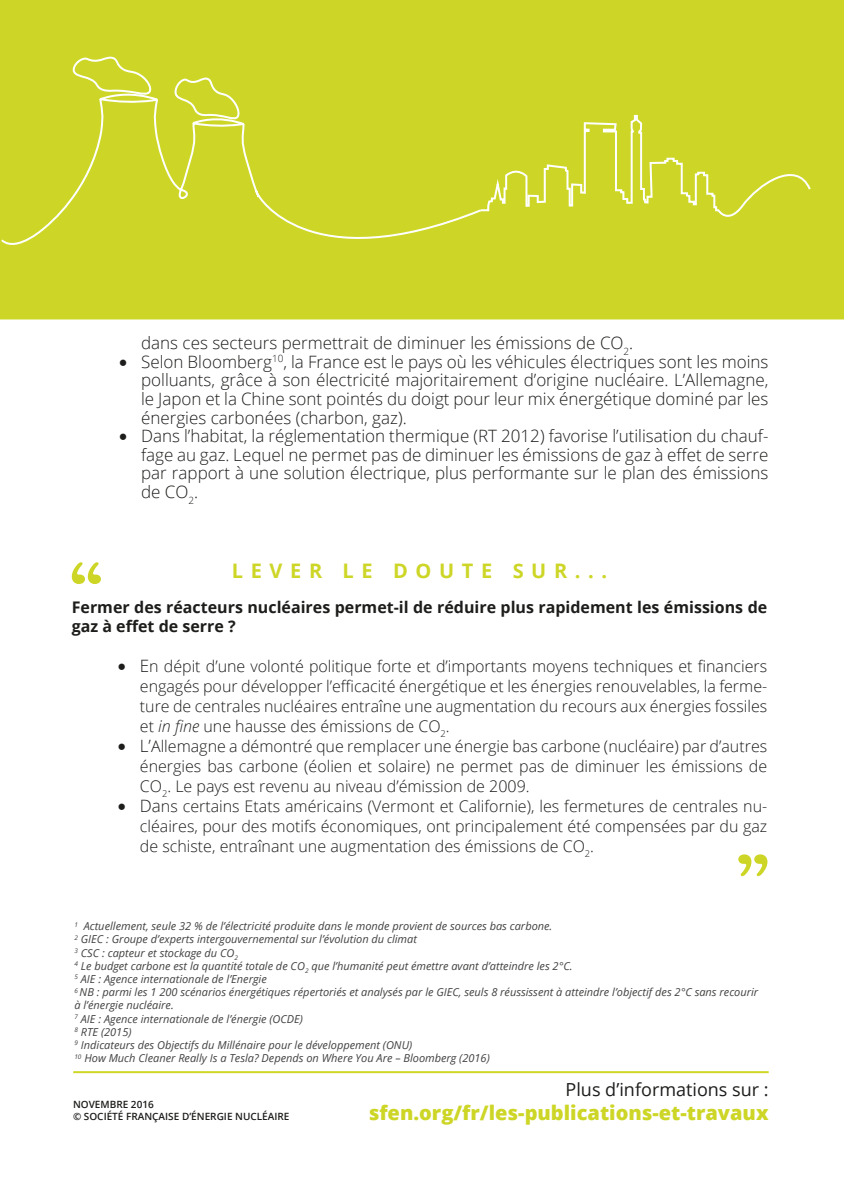
<style>
.page{position:relative;width:844px;height:1193px;background:#fff}
.page>*{position:absolute;margin:0;border:0;box-sizing:border-box;transform-origin:0 0}
.t1{font:800 20px "Open Sans";color:#cdd626}
.t2{font:700 20px "Open Sans";letter-spacing:.38em;color:#cdd626}
.t3{font:18px "Open Sans";color:#1d1d1b}
.t4{font:300 17px/18.6px "Open Sans";color:#1d1d1b;text-align:justify}
.t5{font:300 16px/20px "Open Sans";color:#1d1d1b;text-align:justify}
.t6{font:700 16px/19.2px "Open Sans";color:#1d1d1b}
.t7{font:italic 11px/13.2px "Open Sans";color:#424241}
.t8{font:600 10px "Open Sans";color:#1d1d1b}
.s1{font-family:"Minion Pro";font-weight:400;font-size:24px}
.s2{font-size:17px}
.s3{font-style:italic}
</style>
<div class="page">
<div style="left:0;top:0;width:843px;height:319px;background:#cdd626"></div>
<svg style="left:738px;top:854px;width:29px;height:22px"></svg>
<svg style="left:72px;top:562px;width:29px;height:22px"></svg>
<div style="left:0;top:53px;width:262px;height:201px;background:#cdd626"></div>
<div style="left:256px;top:114px;width:556px;height:166px;background:#cdd626"></div>
<hr style="left:73px;top:1071px;width:695px;height:2px;background:#ced726">
<p class="t4" style="left:141px;top:333px;width:493px">dans ces secteurs permettrait de diminuer les émissions de CO<sub>2</sub>.</p>
<p class="t4" style="left:141px;top:352px;width:629px;text-indent:-23px"><span class="s1">•</span> Selon Bloomberg<sup>10</sup>, la France est le pays où les véhicules électriques sont les moins polluants, grâce à son électricité majoritairement d’origine nucléaire. L’Allemagne, le Japon et la Chine sont pointés du doigt pour leur mix énergétique dominé par les énergies carbonées (charbon, gaz).</p>
<p class="t4" style="left:141px;top:426px;width:629px;text-indent:-23px"><span class="s1">•</span> Dans l’habitat, la réglementation thermique (RT 2012) favorise l’utilisation du chauf&shy;fage au gaz. Lequel ne permet pas de diminuer les émissions de gaz à effet de serre par rapport à une solution électrique, plus performante sur le plan des émissions de CO<sub>2</sub>.</p>
<p class="t2" style="left:232px;top:556px;width:377px">LEVER LE DOUTE SUR...</p>
<p class="t6" style="left:72px;top:597px;width:697px">Fermer des réacteurs nucléaires permet-il de réduire plus rapidement les émissions de gaz à effet de serre ?</p>
<p class="t5" style="left:140px;top:655px;width:629px;text-indent:-23px"><span class="s1">•</span> <span class="s2">E</span>n dépit d’une volonté politique forte et d’importants moyens techniques et financiers engagés pour développer l’efficacité énergétique et les énergies renouvelables, la ferme&shy;ture de centrales nucléaires entraîne une augmentation du recours aux énergies fossiles et <span class="s3">in fine</span> une hausse des émissions de CO<sub>2</sub>.</p>
<p class="t5" style="left:140px;top:735px;width:629px;text-indent:-23px"><span class="s1">•</span> <span class="s2">L’</span>Allemagne a démontré que remplacer une énergie bas carbone (nucléaire) par d’autres énergies bas carbone (éolien et solaire) ne permet pas de diminuer les émissions de CO<sub>2</sub>. Le pays est revenu au niveau d’émission de 2009.</p>
<p class="t5" style="left:140px;top:795px;width:629px;text-indent:-23px"><span class="s1">•</span> <span class="s2">Da</span>ns certains Etats américains (Vermont et Californie), les fermetures de centrales nu&shy;cléaires, pour des motifs économiques, ont principalement été compensées par du gaz de schiste, entraînant une augmentation des émissions de CO<sub>2</sub>.</p>
<p class="t7" style="left:74px;top:919px;width:479px"><sup>1</sup> Actuellement, seule 32 % de l’électricité produite dans le monde provient de sources bas carbone.</p>
<p class="t7" style="left:74px;top:932px;width:685px"><sup>2</sup> GIEC : Groupe d’experts intergouvernemental sur l’évolution du climat<br><sup>3</sup> CSC : capteur et stockage du CO<sub>2<br></sub><sup>4</sup> Le budget carbone est la quantité totale de CO<sub>2</sub> que l’humanité peut émettre avant d’atteindre les 2°C.<br><sup>5</sup> AIE : Agence internationale de l’Energie<br><sup>6</sup> NB : parmi les 1 200 scénarios énergétiques répertoriés et analysés par le GIEC, seuls 8 réussissent à atteindre l’objectif des 2°C sans recourir à l’énergie nucléaire.<br><sup>7</sup> AIE : Agence internationale de l’énergie (OCDE)<br><sup>8</sup> RTE (2015)</p>
<p class="t7" style="left:74px;top:1038px;width:417px"><sup>9</sup> Indicateurs des Objectifs du Millénaire pour le développement (ONU)<br><sup>10</sup> How Much Cleaner Really Is a Tesla? Depends on Where You Are – Bloomberg (2016)</p>
<p class="t8" style="left:73px;top:1097px;width:82px">NOVEMBRE 2016</p>
<p class="t8" style="left:73px;top:1109px;width:218px">© SOCIÉTÉ FRANÇAISE D’ÉNERGIE NUCLÉAIRE</p>
<p class="t3" style="left:565px;top:1077px;width:205px">Plus d’informations sur :</p>
<p class="t1" style="left:369px;top:1097px;width:401px">sfen.org/fr/les-publications-et-travaux</p>
</div>
